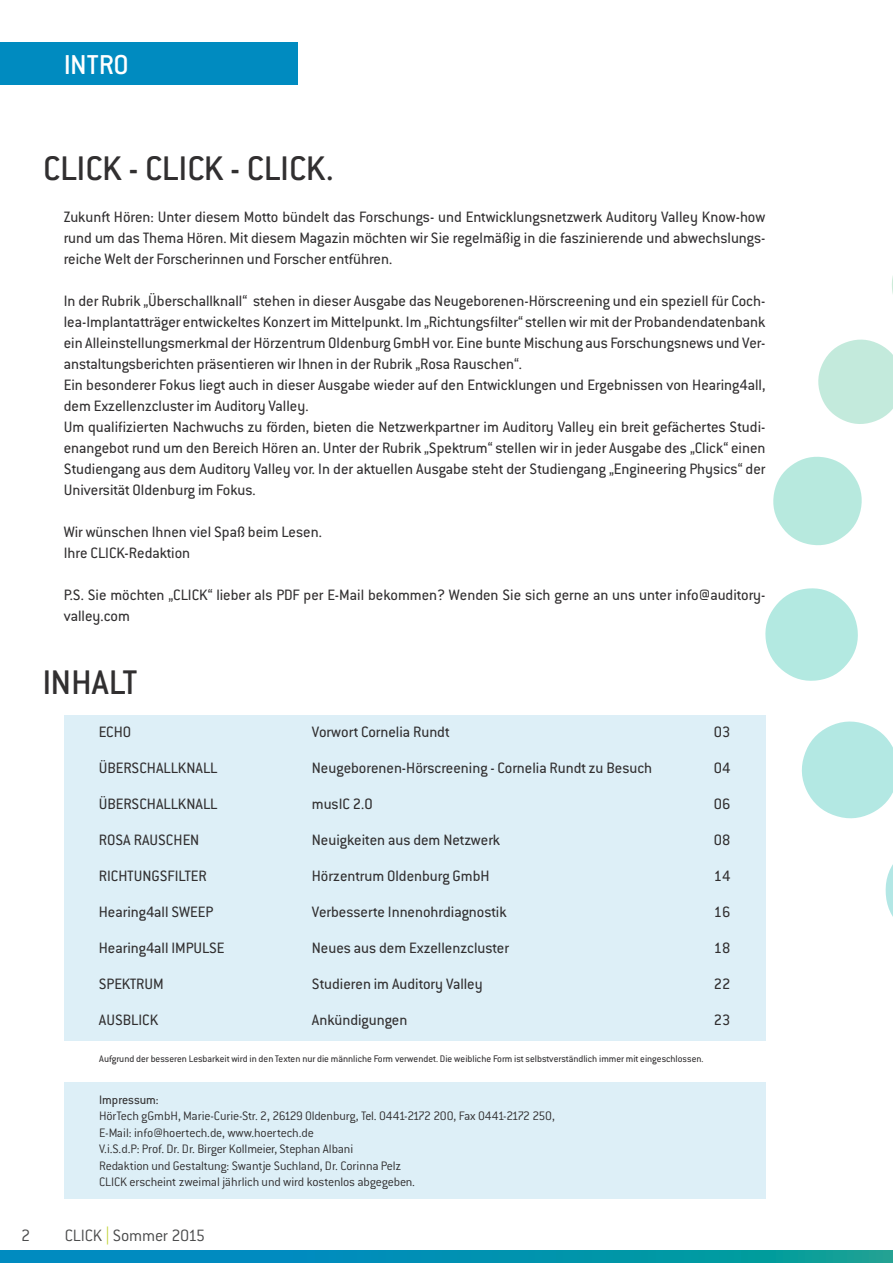
<style>
.page{position:relative;width:893px;height:1263px;background:#fff}
.page>*{position:absolute;margin:0;border:0;box-sizing:border-box;transform-origin:0 0}
.Headline{font:500 37.5px "Conduit ITC Pro";letter-spacing:-.015em;color:#312f30}
.Rubriktitel_weiß{font:500 30px "Conduit ITC Pro";letter-spacing:-.01em;color:#fff}
.t1{font:300 18px "Conduit ITC Pro";letter-spacing:-.02em;color:#4b4c4d}
.Fließ{font:16.5px/21px "Conduit ITC Pro";color:#312f30;text-align:justify}
.Fließ-2{font:300 13.5px "Conduit ITC Pro";letter-spacing:-.015em;color:#312f30}
.Fließ-3{font:13.5px "Conduit ITC Pro";color:#312f30}
.Fließ-4{font:10.5px "Conduit ITC Pro";color:#312f30}
.s1{color:#bdcf29}
</style>
<div class="page">
<svg style="left:0;top:1250px;width:893px;height:13px;background:#0292b0"></svg>
<svg style="left:892px;top:276px;width:1px;height:18px"></svg>
<svg style="left:818px;top:339px;width:75px;height:85px"></svg>
<svg style="left:773px;top:456px;width:89px;height:90px"></svg>
<svg style="left:765px;top:588px;width:93px;height:93px"></svg>
<svg style="left:801px;top:721px;width:92px;height:98px"></svg>
<svg style="left:885px;top:864px;width:8px;height:53px"></svg>
<div style="left:64px;top:716px;width:701px;height:325px;background:#ddeff7"></div>
<div style="left:0;top:43px;width:298px;height:42px;background:#008bc0"></div>
<div style="left:64px;top:1082px;width:701px;height:116px;background:#ddeff7"></div>
<p class="Rubriktitel_weiß" style="left:64px;top:48px;width:67px">INTRO</p>
<p class="Headline" style="left:43px;top:147px;width:292px">CLICK - CLICK - CLICK.</p>
<p class="Fließ" style="left:64px;top:206px;width:703px">Zukunft Hören: Unter diesem Motto bündelt das Forschungs- und Entwicklungsnetzwerk Auditory Valley Know-how rund um das Thema Hören. Mit diesem Magazin möchten wir Sie regelmäßig in die faszinierende und abwechslungs&shy;reiche Welt der Forscherinnen und Forscher entführen.</p>
<p class="Fließ" style="left:64px;top:290px;width:703px">In der Rubrik „Überschallknall“ stehen in dieser Ausgabe das Neugeborenen-Hörscreening und ein speziell für Coch&shy;lea-Implantatträger entwickeltes Konzert im Mittelpunkt. Im „Richtungsfilter“ stellen wir mit der Probandendatenbank ein Alleinstellungsmerkmal der Hörzentrum Oldenburg GmbH vor. Eine bunte Mischung aus Forschungsnews und Ver&shy;anstaltungsberichten präsentieren wir Ihnen in der Rubrik „Rosa Rauschen“.</p>
<p class="Fließ" style="left:64px;top:374px;width:703px">Ein besonderer Fokus liegt auch in dieser Ausgabe wieder auf den Entwicklungen und Ergebnissen von Hearing4all, dem Exzellenzcluster im Auditory Valley.</p>
<p class="Fließ" style="left:64px;top:416px;width:703px">Um qualifizierten Nachwuchs zu förden, bieten die Netzwerkpartner im Auditory Valley ein breit gefächertes Studi&shy;enangebot rund um den Bereich Hören an. Unter der Rubrik „Spektrum“ stellen wir in jeder Ausgabe des „Click“ einen Studiengang aus dem Auditory Valley vor. In der aktuellen Ausgabe steht der Studiengang „Engineering Physics“ der Universität Oldenburg im Fokus.</p>
<p class="Fließ" style="left:64px;top:521px;width:260px">Wir wünschen Ihnen viel Spaß beim Lesen.</p>
<p class="Fließ" style="left:64px;top:542px;width:128px">Ihre CLICK-Redaktion</p>
<p class="Fließ" style="left:64px;top:584px;width:703px">P.S. Sie möchten „CLICK“ lieber als PDF per E-Mail bekommen? Wenden Sie sich gerne an uns unter info@auditory&shy;valley.com</p>
<p class="Headline" style="left:43px;top:661px;width:96px">INHALT</p>
<p class="Fließ" style="left:99px;top:722px;width:34px">ECHO</p>
<p class="Fließ" style="left:312px;top:722px;width:139px">Vorwort Cornelia Rundt</p>
<p class="Fließ" style="left:714px;top:722px;width:18px">03</p>
<p class="Fließ" style="left:99px;top:758px;width:120px">ÜBERSCHALLKNALL</p>
<p class="Fließ" style="left:312px;top:758px;width:342px">Neugeborenen-Hörscreening - Cornelia Rundt zu Besuch</p>
<p class="Fließ" style="left:714px;top:758px;width:18px">04</p>
<p class="Fließ" style="left:99px;top:794px;width:120px">ÜBERSCHALLKNALL</p>
<p class="Fließ" style="left:312px;top:794px;width:62px">musIC 2.0</p>
<p class="Fließ" style="left:714px;top:794px;width:18px">06</p>
<p class="Fließ" style="left:99px;top:830px;width:102px">ROSA RAUSCHEN</p>
<p class="Fließ" style="left:312px;top:830px;width:190px">Neuigkeiten aus dem Netzwerk</p>
<p class="Fließ" style="left:714px;top:830px;width:18px">08</p>
<p class="Fließ" style="left:99px;top:866px;width:109px">RICHTUNGSFILTER</p>
<p class="Fließ" style="left:312px;top:866px;width:179px">Hörzentrum Oldenburg GmbH</p>
<p class="Fließ" style="left:714px;top:866px;width:18px">14</p>
<p class="Fließ" style="left:99px;top:902px;width:116px">Hearing4all SWEEP</p>
<p class="Fließ" style="left:312px;top:902px;width:196px">Verbesserte Innenohrdiagnostik</p>
<p class="Fließ" style="left:714px;top:902px;width:18px">16</p>
<p class="Fließ" style="left:99px;top:938px;width:127px">Hearing4all IMPULSE</p>
<p class="Fließ" style="left:312px;top:938px;width:199px">Neues aus dem Exzellenzcluster</p>
<p class="Fließ" style="left:714px;top:938px;width:18px">18</p>
<p class="Fließ" style="left:99px;top:974px;width:66px">SPEKTRUM</p>
<p class="Fließ" style="left:312px;top:974px;width:172px">Studieren im Auditory Valley</p>
<p class="Fließ" style="left:714px;top:974px;width:18px">22</p>
<p class="Fließ" style="left:99px;top:1010px;width:61px">AUSBLICK</p>
<p class="Fließ" style="left:312px;top:1010px;width:97px">Ankündigungen</p>
<p class="Fließ" style="left:714px;top:1010px;width:18px">23</p>
<p class="Fließ-4" style="left:99px;top:1053px;width:606px">Aufgrund der besseren Lesbarkeit wird in den Texten nur die männliche Form verwendet. Die weibliche Form ist selbstverständlich immer mit eingeschlossen.</p>
<p class="Fließ-3" style="left:99px;top:1092px;width:61px">Impressum:</p>
<p class="Fließ-2" style="left:99px;top:1109px;width:457px">HörTech gGmbH, Marie-Curie-Str. 2, 26129 Oldenburg, Tel. 0441-2172 200, Fax 0441-2172 250,</p>
<p class="Fließ-2" style="left:99px;top:1125px;width:216px">E-Mail: info@hoertech.de, www.hoertech.de</p>
<p class="Fließ-2" style="left:99px;top:1142px;width:256px">V.i.S.d.P: Prof. Dr. Dr. Birger Kollmeier, Stephan Albani</p>
<p class="Fließ-2" style="left:99px;top:1158px;width:304px">Redaktion und Gestaltung: Swantje Suchland, Dr. Corinna Pelz</p>
<p class="Fließ-2" style="left:99px;top:1175px;width:317px">CLICK erscheint zweimal jährlich und wird kostenlos abgegeben.</p>
<p class="t1" style="left:21px;top:1225px;width:11px">2</p>
<p class="t1" style="left:65px;top:1225px;width:142px">CLICK <span class="s1">|</span> Sommer 2015</p>
</div>
